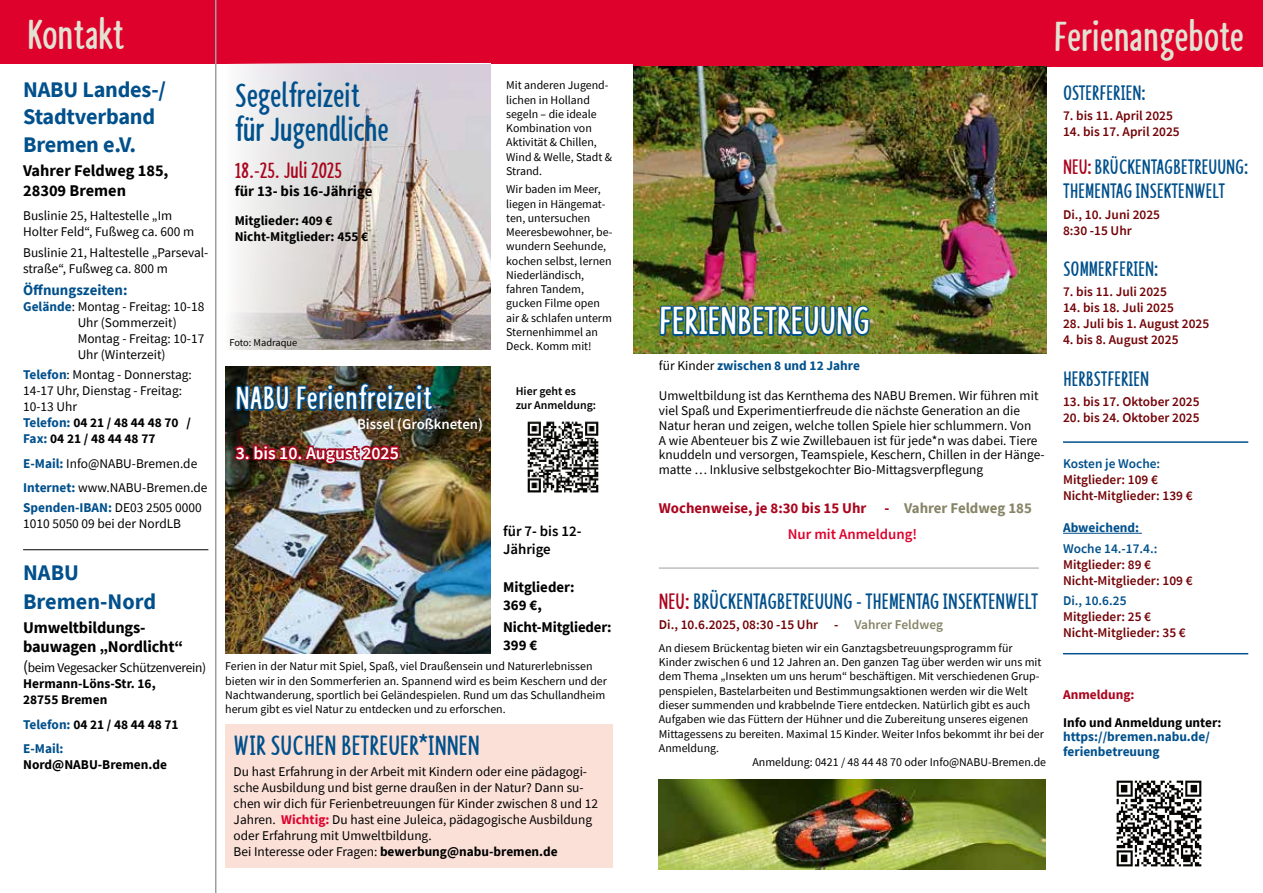
<style>
.page{position:relative;width:1263px;height:893px;background:#fff}
.page>*{position:absolute;margin:0;border:0;box-sizing:border-box;transform-origin:0 0}
.t1{font:700 44.55px "NABU Hand";letter-spacing:-.005em;color:#e2e2d2}
.t2{font:700 41.55px "NABU Hand";color:#fff}
.t3{font:700 35.7px/34.2px "NABU Hand";color:#00508c}
.t4{font:700 34.2px "NABU Hand";letter-spacing:.02em;color:#fff}
.t5{font:700 29.7px "NABU Hand";color:#00508c}
.t6{font:700 23.7px "NABU Hand";color:#00508c}
.t7{font:700 23.7px "NABU Hand";color:#aa051e}
.t8{font:700 22.35px/23.7px "NABU Hand";color:#00508c}
.t9{font:700 22.35px/27.6px "Source Sans Pro";letter-spacing:-.01em;color:#00508c}
.t10{font:600 17.85px "Source Sans Pro";color:#fff}
.t11{font:700 16.35px/19.6px "Source Sans Pro";letter-spacing:-.01em;color:#000}
.t12{font:700 14.85px/26.2px "Source Sans Pro";color:#aa051e}
.t13{font:700 14.85px/17.9px "Source Sans Pro";color:#000}
.t14{font:600 14.85px "Source Sans Pro";color:#fff}
.t15{font:600 14.85px/17.9px "Source Sans Pro";color:#000}
.t16{font:700 14.85px "Source Sans Pro";color:#00508c}
.t17{font:13.35px/16px "Source Sans Pro";color:#000}
.t18{font:600 13.35px/16px "Source Sans Pro";color:#730307}
.t19{font:700 13.35px/16px "Source Sans Pro";color:#000}
.t20{font:700 13.35px/24.5px "Source Sans Pro";color:#00508c}
.t21{font:600 13.35px "Source Sans Pro";color:#00508c}
.t22{font:700 13.35px "Source Sans Pro";color:#aa051e}
.t23{font:11.85px/14.2px "Source Sans Pro";color:#000}
.t24{font:600 11.85px/14.2px "Source Sans Pro";color:#000}
.t25{font:10.35px "Source Sans Pro";color:#000}
.s1{font-weight:700;color:#00508c}
.s2{font-weight:700}
.s3{font-weight:400;font-size:16.35px}
.s4{font-weight:400}
.s5{color:#000}
.s6{font-weight:700;color:#de012c}
.s7{font-weight:400;color:#000}
.s8{color:#868568}
.s9{font-weight:600;color:#de012c}
.s10{color:#aa051e}
</style>
<div class="page">
<hr style="left:23px;top:549px;width:185px;height:1px;background:#000">
<div style="left:0;top:0;width:634px;height:64px;background:#de012c"></div>
<img style="left:230px;top:64px;width:260px;height:286px">
<img style="left:225px;top:367px;width:265px;height:286px">
<img style="left:527px;top:421px;width:72px;height:72px">
<img style="left:232px;top:127px;width:203px;height:598px">
<div style="left:225px;top:725px;width:387px;height:143px;background:#fbe0d7"></div>
<hr style="left:215px;top:0;width:1px;height:893px;background:#9d9e9e">
<div style="left:634px;top:0;width:629px;height:66px;background:#de012c"></div>
<img style="left:634px;top:66px;width:412px;height:288px">
<img style="left:1116px;top:780px;width:86px;height:87px">
<img style="left:657px;top:66px;width:215px;height:502px">
<hr style="left:1063px;top:441px;width:185px;height:2px;background:#00508c">
<hr style="left:1063px;top:533px;width:79px;height:1px;background:#00508c">
<hr style="left:1063px;top:653px;width:185px;height:1px;background:#00508c">
<img style="left:659px;top:780px;width:386px;height:89px">
<hr style="left:659px;top:568px;width:380px;height:1px;background:#9d9e9e">
<h1 class="t1" style="left:27px;top:10px;width:99px">KONTAKT</h1>
<h3 class="t9" style="left:23px;top:76px;width:145px">NABU Landes-/<br>Stadtverband<br>Bremen e.V.</h3>
<h3 class="t11" style="left:23px;top:161px;width:147px">Vahrer Feldweg 185,<br>28309 Bremen</h3>
<p class="t17" style="left:23px;top:208px;width:173px">Buslinie 25, Haltestelle „Im<br>Holter Feld“, Fußweg ca. 600 m</p>
<p class="t17" style="left:23px;top:244px;width:187px">Buslinie 21, Haltestelle „Parseval&shy;straße“, Fußweg ca. 800 m</p>
<p class="t16" style="left:23px;top:280px;width:106px">Öffnungszeiten:</p>
<p class="t17" style="left:78px;top:298px;width:128px;text-indent:-55px"><span class="s1">Gelände</span>: Montag - Freitag: 10-18<br>Uhr (Sommerzeit)<br>Montag - Freitag: 10-17<br>Uhr (Winterzeit)</p>
<p class="t17" style="left:23px;top:367px;width:170px"><span class="s1">Telefon</span>: Montag - Donnerstag:<br>14-17 Uhr, Dienstag - Freitag:<br>10-13 Uhr<br><span class="s1">Telefon:</span> <span class="s2">04 21 / 48 44 48 70 /<br></span><span class="s1">Fax:</span> <span class="s2">04 21 / 48 44 48 77</span></p>
<p class="t17" style="left:23px;top:451px;width:186px;line-height:24.5px"><span class="s1">E-Mail:</span> Info@NABU-Bremen.de<br><span class="s1">Internet:</span> www.NABU-Bremen.de</p>
<p class="t17" style="left:23px;top:500px;width:180px"><span class="s1">Spenden-IBAN:</span> DE03 2505 0000<br>1010 5050 09 bei der NordLB</p>
<h3 class="t9" style="left:23px;top:558px;width:135px;line-height:28.5px">NABU<br>Bremen-Nord</h3>
<h3 class="t11" style="left:23px;top:617px;width:162px">Umweltbildungs&shy;bauwagen „Nordlicht“</h3>
<p class="t19" style="left:23px;top:659px;width:185px"><span class="s3">(</span><span class="s4">beim Vegesacker Schützenverein)<br></span>Hermann-Löns-Str. 16,<br>28755 Bremen</p>
<p class="t20" style="left:23px;top:712px;width:157px">Telefon: <span class="s5">04 21 / 48 44 48 71<br></span>E-Mail:</p>
<p class="t19" style="left:23px;top:756px;width:145px">Nord@NABU-Bremen.de</p>
<h3 class="t3" style="left:235px;top:79px;width:156px">SEGELFREIZEIT<br>FÜR JUGENDLICHE</h3>
<h3 class="t7" style="left:235px;top:158px;width:109px">18.-25. JULI 2025</h3>
<p class="t13" style="left:235px;top:182px;width:139px">für 13- bis 16-Jährige</p>
<p class="t19" style="left:235px;top:212px;width:135px">Mitglieder: 409 €<br>Nicht-Mitglieder: 455 €</p>
<p class="t25" style="left:229px;top:336px;width:69px">Foto: Madraque</p>
<h3 class="t4" style="left:236px;top:379px;width:198px">NABU FERIENFREIZEIT</h3>
<p class="t14" style="left:357px;top:414px;width:127px">Bissel (Großkneten)</p>
<h3 class="t10" style="left:236px;top:441px;width:165px">3. bis 10. August 2025</h3>
<p class="t23" style="left:506px;top:78px;width:107px">Mit anderen Jugend&shy;lichen in Holland segeln – die ideale<br>Kombination von<br>Aktivität &amp; Chillen,<br>Wind &amp; Welle, Stadt &amp;<br>Strand.</p>
<p class="t23" style="left:506px;top:182px;width:108px">Wir baden im Meer, liegen in Hängemat&shy;ten, untersuchen<br>Meeresbewohner, be&shy;wundern Seehunde, kochen selbst, lernen<br>Niederländisch, fahren tandem, gucken Filme open air &amp; schlafen unterm<br>Sternenhimmel an<br>Deck. Komm mit!</p>
<p class="t24" style="left:516px;top:383px;width:82px">Hier geht es<br>zur Anmeldung:</p>
<p class="t15" style="left:503px;top:522px;width:80px">für 7- bis 12-<br>Jährige</p>
<p class="t13" style="left:503px;top:578px;width:73px">Mitglieder:<br>369 €,</p>
<p class="t13" style="left:503px;top:618px;width:110px">Nicht-Mitglieder:<br>399 €</p>
<p class="t23" style="left:225px;top:659px;width:383px">Ferien in der Natur mit Spiel, Spaß, viel Draußensein und Naturerlebnissen bieten wir in den Sommerferien an. Spannend wird es beim Keschern und der Nachtwanderung, sportlich bei Geländespielen. Rund um das Schullandheim herum gibt es viel Natur zu entdecken und zu erforschen.</p>
<h3 class="t5" style="left:234px;top:729px;width:248px">WIR SUCHEN BETREUER*INNEN</h3>
<p class="t17" style="left:234px;top:763px;width:366px">Du hast Erfahrung in der Arbeit mit Kindern oder eine pädagogi&shy;sche Ausbildung und bist gerne draußen in der Natur? Dann su&shy;chen wir dich für Ferienbetreuungen für Kinder zwischen 8 und 12<br>Jahren. <span class="s6">Wichtig:</span> Du hast eine Juleica, pädagogische Ausbildung oder Erfahrung mit Umweltbildung.<br>Bei Interesse oder Fragen: <span class="s2">bewerbung@nabu-bremen.de</span></p>
<h2 class="t2" style="left:659px;top:298px;width:212px">FERIENBETREUUNG</h2>
<p class="t20" style="left:659px;top:353px;width:203px"><span class="s7">für Kinder</span> zwischen 8 und 12 Jahre</p>
<p class="t17" style="left:659px;top:388px;width:387px;line-height:14.9px">Umweltbildung ist das Kernthema des NABU Bremen. Wir führen mit viel Spaß und Experimentierfreude die nächste Generation an die Natur heran und zeigen, welche tollen Spiele hier schlummern. Von<br>A wie Abenteuer bis Z wie Zwillebauen ist für jede*n was dabei. tiere knuddeln und versorgen, teamspiele, Keschern, Chillen in der Hänge&shy;matte … Inklusive selbstgekochter Bio-Mittagsverpflegung</p>
<p class="t12" style="left:788px;top:494px;width:245px;text-indent:-129px">Wochenweise, je 8:30 bis 15 Uhr - <span class="s8">Vahrer Feldweg 185<br></span><span class="s9">Nur mit Anmeldung!</span></p>
<h3 class="t6" style="left:659px;top:588px;width:381px"><span class="s10">NEU:</span>BRÜCKENTAGBETREUUNG - THEMENTAG INSEKTENWELT</h3>
<p class="t18" style="left:659px;top:617px;width:286px">Di., 10.6.2025, 08:30 -15 Uhr - <span class="s8">Vahrer Feldweg</span></p>
<p class="t23" style="left:659px;top:641px;width:355px">An diesem Brückentag bieten wir ein Ganztagsbetreuungsprogramm für</p>
<p class="t23" style="left:659px;top:655px;width:384px">Kinder zwischen 6 und 12 Jahren an. Den ganzen tag über werden wir uns mit</p>
<p class="t23" style="left:659px;top:669px;width:382px">dem thema „Insekten um uns herum“ beschäftigen. Mit verschiedenen Grup-</p>
<p class="t23" style="left:659px;top:684px;width:370px">penspielen, Bastelarbeiten und Bestimmungsaktionen werden wir die Welt</p>
<p class="t23" style="left:659px;top:698px;width:373px">dieser summenden und krabbelnde tiere entdecken. Natürlich gibt es auch</p>
<p class="t23" style="left:659px;top:712px;width:371px">Aufgaben wie das Füttern der Hühner und die Zubereitung unseres eigenen</p>
<p class="t23" style="left:659px;top:726px;width:387px">Mittagessens zu bereiten. Maximal 15 Kinder. Weiter Infos bekommt ihr bei der</p>
<p class="t23" style="left:659px;top:741px;width:62px">Anmeldung.</p>
<p class="t23" style="left:752px;top:755px;width:295px">Anmeldung: 0421 / 48 44 48 70 oder Info@NABU-Bremen.de</p>
<h1 class="t1" style="left:1054px;top:12px;width:192px">FERIENANGEBOTE</h1>
<h3 class="t8" style="left:1063px;top:81px;width:84px">OSTERFERIEN:</h3>
<p class="t18" style="left:1063px;top:107px;width:111px">7. bis 11. April 2025</p>
<p class="t18" style="left:1063px;top:123px;width:118px">14. bis 17. April 2025</p>
<h3 class="t8" style="left:1063px;top:156px;width:187px"><span class="s10">NEU:</span> BRÜCKENTAGBETREUUNG:<br>THEMENTAG INSEKTENWELT</h3>
<p class="t18" style="left:1063px;top:206px;width:99px">Di., 10. Juni 2025<br>8:30 -15 Uhr</p>
<h3 class="t8" style="left:1063px;top:257px;width:97px">SOMMERFERIEN:</h3>
<p class="t18" style="left:1063px;top:284px;width:105px">7. bis 11. Juli 2025</p>
<p class="t18" style="left:1063px;top:300px;width:112px">14. bis 18. Juli 2025</p>
<p class="t18" style="left:1063px;top:316px;width:148px">28. Juli bis 1. August 2025</p>
<p class="t18" style="left:1063px;top:332px;width:117px">4. bis 8. August 2025</p>
<h3 class="t8" style="left:1063px;top:367px;width:88px">HERBSTFERIEN</h3>
<p class="t18" style="left:1063px;top:394px;width:138px">13. bis 17. Oktober 2025</p>
<p class="t18" style="left:1063px;top:410px;width:138px">20. bis 24. Oktober 2025</p>
<p class="t21" style="left:1063px;top:455px;width:99px">Kosten je Woche:</p>
<p class="t18" style="left:1063px;top:472px;width:131px">Mitglieder: 109 €<br>Nicht-Mitglieder: 139 €</p>
<p class="t20" style="left:1063px;top:515px;width:78px">Abweichend:</p>
<p class="t21" style="left:1063px;top:539px;width:96px">Woche 14.-17.4.:</p>
<p class="t18" style="left:1063px;top:556px;width:131px">Mitglieder: 89 €<br>Nicht-Mitglieder: 109 €</p>
<p class="t21" style="left:1063px;top:592px;width:65px">Di., 10.6.25</p>
<p class="t18" style="left:1063px;top:608px;width:124px">Mitglieder: 25 €<br>Nicht-Mitglieder: 35 €</p>
<p class="t22" style="left:1063px;top:686px;width:73px">Anmeldung:</p>
<p class="t19" style="left:1063px;top:714px;width:160px">Info und Anmeldung unter:</p>
<p class="t20" style="left:1063px;top:729px;width:148px;line-height:14.9px">https://bremen.nabu.de/ ferienbetreuung</p>
</div>
